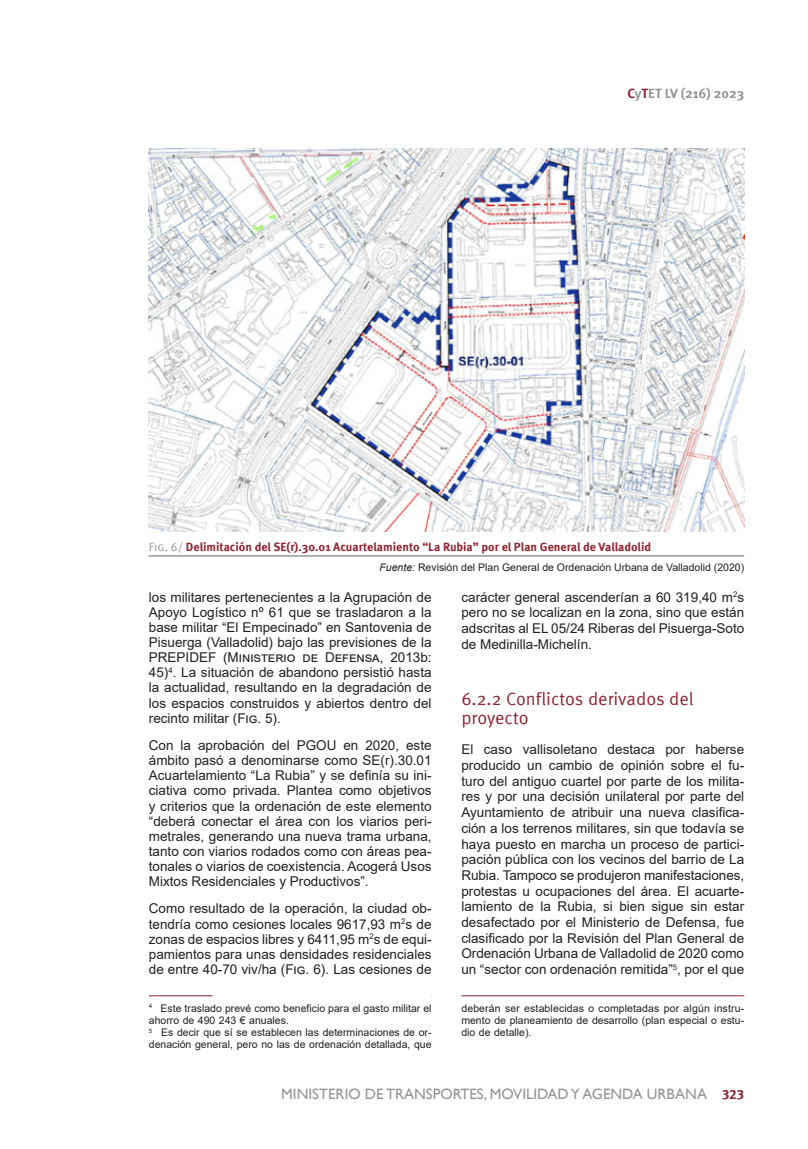
<style>
.page{position:relative;width:808px;height:1149px;background:#fff}
.page>*{position:absolute;margin:0;border:0;box-sizing:border-box;transform-origin:0 0}
.titulo1-1-1{font:18px/18.8px "Meta Pro";color:#8d2431}
.t1{font:15px "Gill Sans";color:#939598}
.parrafo{font:13.5px/15.1px "Arial";color:#231f20;text-align:justify}
.t2{font:700 13.5px "Meta Pro";color:#939598}
.piefiguracontenido{font:700 12px "Meta Pro";color:#8d2431}
.nota{font:10.5px/12px "Arial";color:#231f20}
.Fuente{font:10.5px "Arial";color:#231f20}
.s1{color:#8d2431}
.s2{font-weight:400;color:#939598}
.s3{font-style:italic}
.s4{font-family:"Meta Pro";font-weight:700;font-size:13.5px;color:#8d2431}
</style>
<div class="page">
<hr style="left:149px;top:995px;width:283px;height:1px;background:#8d2431">
<hr style="left:213px;top:993px;width:219px;height:4px;background:#fff">
<hr style="left:461px;top:995px;width:283px;height:1px;background:#8d2431">
<img style="left:149px;top:149px;width:595px;height:382px">
<hr style="left:149px;top:555px;width:595px;height:1px;background:#939598">
<p class="t2" style="left:627px;top:83px;width:118px"><span class="s1">C</span>y<span class="s1">T</span>ET LV (216) 2023</p>
<p class="piefiguracontenido" style="left:149px;top:537px;width:504px"><span class="s2">Fig. 6/</span> Delimitación del SE(r).30.01 Acuartelamiento “La Rubia” por el Plan General de Valladolid</p>
<p class="Fuente" style="left:379px;top:560px;width:366px"><span class="s3">Fuente:</span> Revisión del Plan General de Ordenación Urbana de Valladolid (2020)</p>
<p class="parrafo" style="left:149px;top:589px;width:284px">los militares pertenecientes a la Agrupación de Apoyo Logístico nº 61 que se trasladaron a la base militar “El Empecinado” en Santovenia de Pisuerga (Valladolid) bajo las previsiones de la PREPIDEF (Ministerio de Defensa, 2013b:<br>45)<sup>4</sup>. La situación de abandono persistió hasta la actualidad, resultando en la degradación de los espacios construidos y abiertos dentro del recinto militar (Fig. 5).</p>
<p class="parrafo" style="left:149px;top:737px;width:284px">Con la aprobación del PGOU en 2020, este ámbito pasó a denominarse como SE(r).30.01<br>Acuartelamiento “La Rubia” y se definía su ini&shy;ciativa como privada. Plantea como objetivos y criterios que la ordenación de este elemento “deberá conectar el área con los viarios peri&shy;metrales, generando una nueva trama urbana, tanto con viarios rodados como con áreas pea&shy;tonales o viarios de coexistencia. Acogerá Usos Mixtos Residenciales y Productivos”.</p>
<p class="parrafo" style="left:149px;top:900px;width:284px">Como resultado de la operación, la ciudad ob&shy;tendría como cesiones locales 9617,93 m<sup>2</sup>s de zonas de espacios libres y 6411,95 m<sup>2</sup>s de equi&shy;pamientos para unas densidades residenciales de entre 40-70 viv/ha (Fig. 6). Las cesiones de</p>
<p class="nota" style="left:149px;top:1001px;width:284px"><sup>4</sup> Este traslado prevé como beneficio para el gasto militar el ahorro de 490 243 € anuales.</p>
<p class="nota" style="left:149px;top:1025px;width:284px"><sup>5</sup> Es decir que sí se establecen las determinaciones de or&shy;denación general, pero no las de ordenación detallada, que</p>
<p class="parrafo" style="left:461px;top:588px;width:284px;line-height:15.8px">carácter general ascenderían a 60 319,40 m<sup>2</sup>s pero no se localizan en la zona, sino que están adscritas al EL 05/24 Riberas del Pisuerga-Soto de Medinilla-Michelín.</p>
<p class="titulo1-1-1" style="left:461px;top:688px;width:234px">6.2.2 Conflictos derivados del proyecto</p>
<p class="parrafo" style="left:461px;top:741px;width:284px;line-height:15.8px">El caso vallisoletano destaca por haberse producido un cambio de opinión sobre el fu&shy;turo del antiguo cuartel por parte de los milita&shy;res y por una decisión unilateral por parte del Ayuntamiento de atribuir una nueva clasifica&shy;ción a los terrenos militares, sin que todavía se haya puesto en marcha un proceso de partici&shy;pación pública con los vecinos del barrio de La Rubia. Tampoco se produjeron manifestaciones, protestas u ocupaciones del área. El acuarte&shy;lamiento de la Rubia, si bien sigue sin estar desafectado por el Ministerio de Defensa, fue clasificado por la Revisión del Plan General de Ordenación Urbana de Valladolid de 2020 como un “sector con ordenación remitida”<sup>5</sup>, por el que</p>
<p class="nota" style="left:461px;top:1001px;width:284px;text-align:justify">deberán ser establecidas o completadas por algún instru&shy;mento de planeamiento de desarrollo (plan especial o estu&shy;dio de detalle).</p>
<p class="t1" style="left:281px;top:1084px;width:464px">MINISTERIO DE TRANSPORTES, MOVILIDAD Y AGENDA URBANA <span class="s4">323</span></p>
</div>
